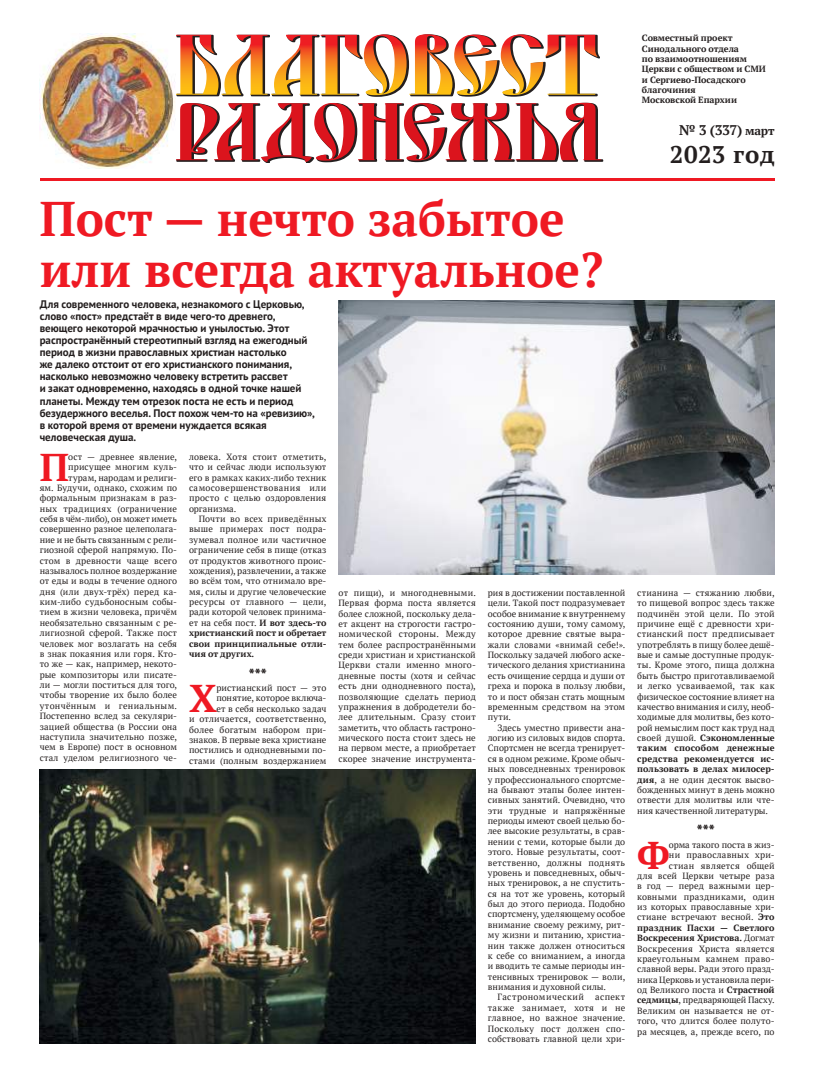
<style>
.page{position:relative;width:820px;height:1078px;background:#fff}
.page>*{position:absolute;margin:0;border:0;box-sizing:border-box;transform-origin:0 0}
.t1{font:700 48.5px/50.9px "PT Serif";color:#ef1923}
.t2{font:700 38.6px "PT Serif";color:#ef1923}
.t3{font:700 24px "PT Serif";letter-spacing:.025em;color:#241f1f}
.t4{font:700 17.1px "PT Sans";color:#241f1f;scale:.93 1}
.t5{font:700 14px "PT Serif";color:#241f1f}
.t6{font:700 11px/12.1px "PT Sans";letter-spacing:-.005em;color:#241f1f}
.t7{font:9px/10.4px "PT Serif";letter-spacing:.01em;color:#241f1f;text-align:justify}
.t8{font:700 9px/10.3px "PT Serif";letter-spacing:-.005em;color:#241f1f}
.s1{font-size:12px}
.s2{font-weight:700}
</style>
<div class="page">
<svg style="left:175px;top:34px;width:428px;height:129px"></svg>
<img style="left:39px;top:34px;width:136px;height:135px">
<hr style="left:40px;top:178px;width:734px;height:2px;background:#ef1923">
<img style="left:40px;top:769px;width:435px;height:274px">
<img style="left:338px;top:300px;width:436px;height:274px">
<p class="t8" style="left:641px;top:33px;width:125px">Совместный проект<br>Синодального отдела<br>по взаимоотношениям<br>Церкви с обществом и СМИ и Сергиево-Посадского благочиния<br>Московской Епархии</p>
<h3 class="t5" style="left:678px;top:121px;width:97px">№ 3 (337) <span class="s1">март</span></h3>
<h3 class="t3" style="left:669px;top:138px;width:106px">2023 год</h3>
<h1 class="t1" style="left:40px;top:192px;width:564px">Пост — нечто забытое или всегда актуальное?</h1>
<p class="t6" style="left:40px;top:297px;width:276px">Для современного человека, незнакомого с Церковью, слово «пост» предстаёт в виде чего-то древнего, веющего некоторой мрачностью и унылостью. Этот распространённый стереотипный взгляд на ежегодный период в жизни православных христиан настолько<br>же далеко отстоит от его христианского понимания, насколько невозможно человеку встретить рассвет<br>и закат одновременно, находясь в одной точке нашей планеты. Между тем отрезок поста не есть и период безудержного веселья. Пост похож чем-то на «ревизию», в которой время от времени нуждается всякая человеческая душа.</p>
<h2 class="t2" style="left:40px;top:441px;width:31px">П</h2>
<p class="t7" style="left:40px;top:451px;width:139px;text-align:right">ост — древнее явление, присущее многим куль&shy;турам, народам и религи-<br>ям. Будучи, однако, схожим по формальным признакам в раз&shy;ных традициях (ограничение себя в чём-либо), он может иметь совершенно разное целеполага&shy;ние и не быть связанным с рели&shy;гиозной сферой напрямую. По&shy;стом в древности чаще всего называлось полное воздержание от еды и воды в течение одного дня (или двух-трёх) перед ка&shy;ким-либо судьбоносным собы&shy;тием в жизни человека, причём необязательно связанным с ре&shy;лигиозной сферой. Также пост человек мог возлагать на себя в знак покаяния или горя. Кто&shy;то же — как, например, некото&shy;рые композиторы или писате&shy;ли — могли поститься для того, чтобы творение их было более утончённым и гениальным.<br>Постепенно вслед за секуляри&shy;зацией общества (в России она наступила значительно позже, чем в Европе) пост в основном стал уделом религиозного че-</p>
<p class="t7" style="left:189px;top:451px;width:139px">ловека. Хотя стоит отметить, что и сейчас люди используют его в рамках каких-либо техник самосовершенствования или просто с целью оздоровления организма.</p>
<p class="t7" style="left:189px;top:513px;width:139px;text-indent:10px">Почти во всех приведённых выше примерах пост подра&shy;зумевал полное или частичное ограничение себя в пище (отказ от продуктов животного проис&shy;хождения), развлечении, а также во всём том, что отнимало вре&shy;мя, силы и другие человеческие ресурсы от главного — цели, ради которой человек принима&shy;ет на себя пост. <span class="s2">И вот здесь-то христианский пост и обретает свои принципиальные отли&shy;чия от других.</span></p>
<h3 class="t4" style="left:249px;top:663px;width:21px">***</h3>
<h2 class="t2" style="left:189px;top:672px;width:30px">Х</h2>
<p class="t7" style="left:338px;top:587px;width:139px">от пищи), и многодневными.<br>Первая форма поста является более сложной, поскольку дела&shy;ет акцент на строгости гастро&shy;номической стороны. Между тем более распространёнными среди христиан и христианской Церкви стали именно много&shy;дневные посты (хотя и сейчас есть дни однодневного поста), позволяющие сделать период упражнения в добродетели бо&shy;лее длительным. Сразу стоит заметить, что область гастроно&shy;мического поста стоит здесь не на первом месте, а приобретает скорее значение инструмента-</p>
<p class="t7" style="left:487px;top:587px;width:139px">рия в достижении поставленной цели. Такой пост подразумевает особое внимание к внутреннему состоянию души, тому самому, которое древние святые выра&shy;жали словами «внимай себе!».<br>Поскольку задачей любого аске&shy;тического делания христианина есть очищение сердца и души от греха и порока в пользу любви, то и пост обязан стать мощным временным средством на этом пути.</p>
<p class="t7" style="left:189px;top:682px;width:139px;text-align:right">ристианский пост — это понятие, которое включа-<br>ет в себя несколько задач<br>и отличается, соответственно, более богатым набором при&shy;знаков. В первые века христиане постились и однодневными по&shy;стами (полным воздержанием</p>
<p class="t7" style="left:487px;top:722px;width:139px;text-indent:10px">Здесь уместно привести ана&shy;логию из силовых видов спорта.<br>Спортсмен не всегда тренирует&shy;ся в одном режиме. Кроме обыч&shy;ных повседневных тренировок у профессионального спортсме&shy;на бывают этапы более интен&shy;сивных занятий. Очевидно, что эти трудные и напряжённые периоды имеют своей целью бо&shy;лее высокие результаты, в срав&shy;нении с теми, которые были до этого. Новые результаты, соот&shy;ветственно, должны поднять уровень и повседневных, обыч&shy;ных тренировок, а не спустить&shy;ся на тот же уровень, который был до этого периода. Подобно спортсмену, уделяющему особое внимание своему режиму, рит&shy;му жизни и питанию, христиа&shy;нин также должен относиться к себе со вниманием, а иногда и вводить те самые периоды ин&shy;тенсивных тренировок — воли, внимания и духовной силы.</p>
<p class="t7" style="left:487px;top:991px;width:139px;text-indent:10px">Гастрономический аспект также занимает, хотя и не главное, но важное значение.<br>Поскольку пост должен спо&shy;собствовать главной цели хри-</p>
<p class="t7" style="left:637px;top:587px;width:139px">стианина — стяжанию любви, то пищевой вопрос здесь также подчинён этой цели. По этой причине ещё с древности хри&shy;стианский пост предписывает употреблять в пищу более дешё&shy;вые и самые доступные продук&shy;ты. Кроме этого, пища должна быть быстро приготавливаемой и легко усваиваемой, так как физическое состояние влияет на качество внимания и силу, необ&shy;ходимые для молитвы, без кото&shy;рой немыслим пост как труд над своей душой. <span class="s2">Сэкономленные таким способом денежные средства рекомендуется ис&shy;пользовать в делах милосер&shy;дия</span>, а не один десяток высво&shy;божденных минут в день можно отвести для молитвы или чте&shy;ния качественной литературы.</p>
<h3 class="t4" style="left:696px;top:819px;width:21px">***</h3>
<h2 class="t2" style="left:637px;top:829px;width:34px">Ф</h2>
<p class="t7" style="left:637px;top:839px;width:139px;text-align:right">орма такого поста в жиз-<br>ни православных хри-<br>стиан является общей<br>для всей Церкви четыре раза в год — перед важными цер&shy;ковными праздниками, один из которых православные хри&shy;стиане встречают весной. <span class="s2">Это праздник Пасхи — Светлого<br>Воскресения Христова.</span> Догмат<br>Воскресения Христа является краеугольным камнем право&shy;славной веры. Ради этого празд&shy;ника Церковь и установила пери&shy;од Великого поста и <span class="s2">Страстной седмицы</span>, предваряющей Пасху.<br>Великим он называется не от&shy;того, что длится более полуто&shy;ра месяцев, а, прежде всего, по</p>
</div>
